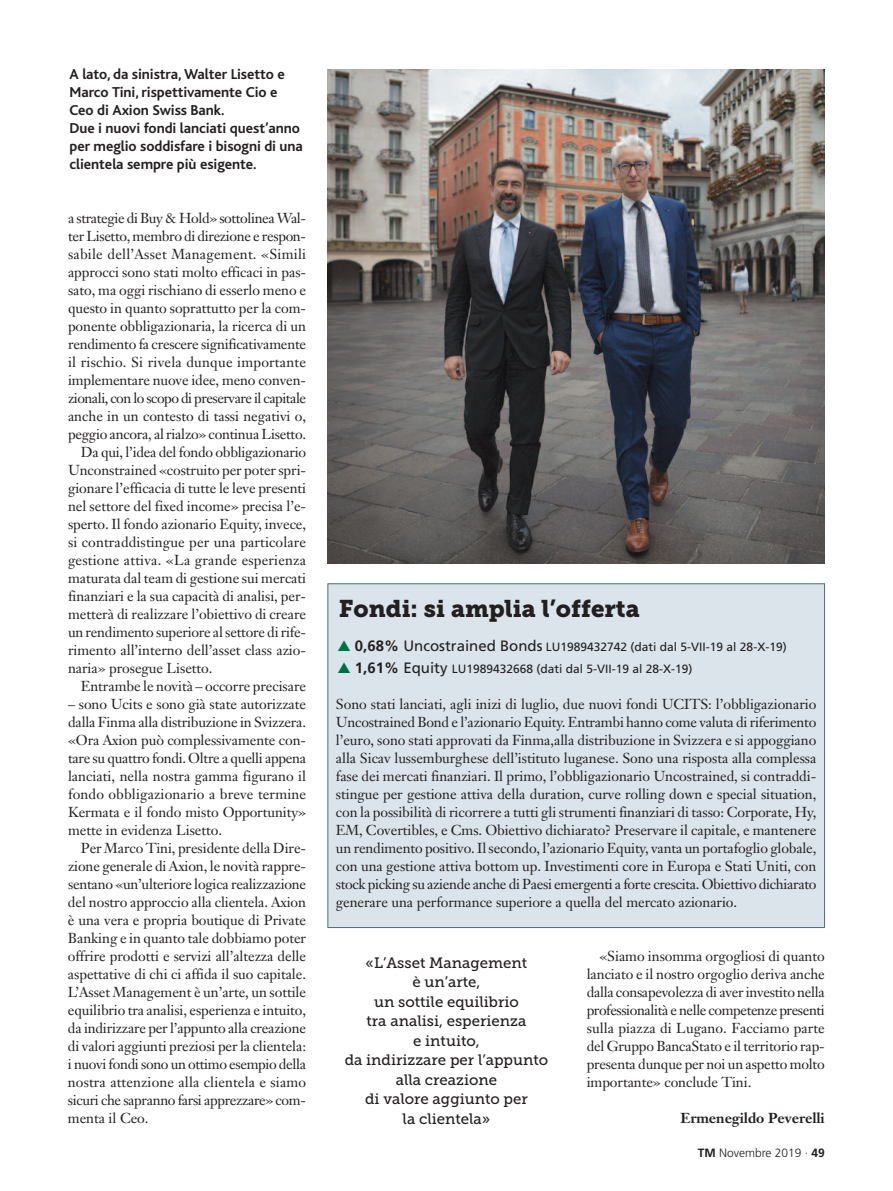
<style>
.page{position:relative;width:893px;height:1191px;background:#fff}
.page>*{position:absolute;margin:0;border:0;box-sizing:border-box;transform-origin:0 0}
.t1{font:24px "Museo Slab 900";color:#231f20}
.t2{font:700 15px/18px "Bliss";letter-spacing:-.005em;color:#231f20}
.t3{font:15px/19.5px "Museo Slab 500";color:#231f20;text-align:center}
.t4{font:14.25px/18px "Janson Text";letter-spacing:-.005em;color:#231f20;text-align:justify}
.t5{font:14.25px "Janson Text";letter-spacing:.015em;color:#231f20}
.t6{font:14.25px "Janson Text";letter-spacing:-.025em;color:#231f20}
.t7{font:14.25px "Janson Text";letter-spacing:-.035em;color:#231f20}
.t8{font:700 14.25px "Janson Text";letter-spacing:-.005em;color:#231f20}
.t9{font:12px "Frutiger";color:#231f20}
.t10{font:300 12px "Frutiger";color:#231f20}
.s1{color:#016f45}
.s2{font-weight:700;font-size:15px}
.s3{font-size:15px}
.s4{font-weight:700}
</style>
<div class="page">
<img style="left:327px;top:70px;width:498px;height:493px">
<div style="left:328px;top:584px;width:496px;height:343px;background:#dbe4ea"></div>
<p class="t2" style="left:70px;top:66px;width:235px">A lato, da sinistra, Walter Lisetto e Marco Tini, rispettivamente Cio e Ceo di Axion Swiss Bank.<br>Due i nuovi fondi lanciati quest’anno per meglio soddisfare i bisogni di una clientela sempre più esigente.</p>
<p class="t6" style="left:68px;top:212px;width:240px">a strategie di Buy &amp; Hold» sottolinea Wal-</p>
<p class="t6" style="left:68px;top:230px;width:240px">ter Lisetto, membro di direzione e respon-</p>
<p class="t5" style="left:68px;top:248px;width:240px">sabile dell’Asset Management. «Simili</p>
<p class="t4" style="left:68px;top:264px;width:240px">approcci sono stati molto efficaci in pas-</p>
<p class="t4" style="left:68px;top:282px;width:240px">sato, ma oggi rischiano di esserlo meno e</p>
<p class="t4" style="left:68px;top:300px;width:240px">questo in quanto soprattutto per la com-</p>
<p class="t4" style="left:68px;top:318px;width:240px">ponente obbligazionaria, la ricerca di un</p>
<p class="t4" style="left:68px;top:336px;width:240px">rendimento fa crescere significativamente</p>
<p class="t5" style="left:68px;top:356px;width:240px">il rischio. Si rivela dunque importante</p>
<p class="t4" style="left:68px;top:372px;width:239px">implementare nuove idee, meno conven-</p>
<p class="t7" style="left:68px;top:392px;width:240px">zionali, con lo scopo di preservare il capitale</p>
<p class="t4" style="left:68px;top:408px;width:240px">anche in un contesto di tassi negativi o,</p>
<p class="t4" style="left:68px;top:426px;width:240px">peggio ancora, al rialzo» continua Lisetto.</p>
<p class="t4" style="left:81px;top:444px;width:227px">Da qui, l’idea del fondo obbligazionario</p>
<p class="t4" style="left:68px;top:462px;width:240px">Unconstrained «costruito per poter spri-</p>
<p class="t4" style="left:68px;top:480px;width:240px">gionare l’efficacia di tutte le leve presenti</p>
<p class="t4" style="left:68px;top:498px;width:240px">nel settore del fixed income» precisa l’e-</p>
<p class="t4" style="left:68px;top:516px;width:240px">sperto. Il fondo azionario Equity, invece,</p>
<p class="t4" style="left:68px;top:534px;width:240px">si contraddistingue per una particolare</p>
<p class="t5" style="left:68px;top:554px;width:240px">gestione attiva. «La grande esperienza</p>
<p class="t4" style="left:68px;top:570px;width:240px">maturata dal team di gestione sui mercati</p>
<p class="t4" style="left:68px;top:588px;width:240px">finanziari e la sua capacità di analisi, per-</p>
<p class="t4" style="left:68px;top:606px;width:240px">metterà di realizzare l’obiettivo di creare</p>
<p class="t4" style="left:68px;top:624px;width:240px">un rendimento superiore al settore di rife-</p>
<p class="t4" style="left:68px;top:642px;width:240px">rimento all’interno dell’asset class azio-</p>
<p class="t4" style="left:68px;top:660px;width:146px">naria» prosegue Lisetto.</p>
<p class="t4" style="left:81px;top:678px;width:227px">Entrambe le novità – occorre precisare</p>
<p class="t4" style="left:68px;top:696px;width:240px">– sono Ucits e sono già state autorizzate dalla Finma alla distribuzione in Svizzera. «Ora Axion può complessivamente con&shy;tare su quattro fondi. Oltre a quelli appena lanciati, nella nostra gamma figurano il fondo obbligazionario a breve termine Kermata e il fondo misto Opportunity» mette in evidenza Lisetto.</p>
<p class="t4" style="left:68px;top:840px;width:240px;text-indent:13px">Per Marco Tini, presidente della Dire&shy;zione generale di Axion, le novità rappre&shy;sentano «un’ulteriore logica realizzazione del nostro approccio alla clientela. Axion è una vera e propria boutique di Private Banking e in quanto tale dobbiamo poter offrire prodotti e servizi all’altezza delle aspettative di chi ci affida il suo capitale.<br>L’Asset Management è un’arte, un sottile equilibrio tra analisi, esperienza e intuito, da indirizzare per l’appunto alla creazione di valori aggiunti preziosi per la clientela: i nuovi fondi sono un ottimo esempio della nostra attenzione alla clientela e siamo sicuri che sapranno farsi apprezzare» com&shy;menta il Ceo.</p>
<h1 class="t1" style="left:339px;top:599px;width:302px">Fondi: si amplia l’offerta</h1>
<p class="t9" style="left:337px;top:641px;width:451px"><span class="s1">▲</span> <span class="s2">0,68%</span> <span class="s3">Uncostrained Bonds</span> LU1989432742 (dati dal 5-VII-19 al 28-X-19)</p>
<p class="t9" style="left:337px;top:664px;width:357px"><span class="s1">▲</span> <span class="s2">1,61%</span> <span class="s3">Equity</span> LU1989432668 (dati dal 5-VII-19 al 28-X-19)</p>
<p class="t4" style="left:336px;top:696px;width:482px">Sono stati lanciati, agli inizi di luglio, due nuovi fondi UCITS: l’obbligazionario Uncostrained Bond e l’azionario Equity. Entrambi hanno come valuta di riferimento l’euro, sono stati approvati da Finma,alla distribuzione in Svizzera e si appoggiano alla Sicav lussemburghese dell’istituto luganese. Sono una risposta alla complessa fase dei mercati finanziari. Il primo, l’obbligazionario Uncostrained, si contraddi&shy;stingue per gestione attiva della duration, curve rolling down e special situation, con la possibilità di ricorrere a tutti gli strumenti finanziari di tasso: Corporate, Hy, EM, Covertibles, e Cms. Obiettivo dichiarato? Preservare il capitale, e mantenere un rendimento positivo. Il secondo, l’azionario Equity, vanta un portafoglio globale, con una gestione attiva bottom up. Investimenti core in Europa e Stati Uniti, con stock picking su aziende anche di Paesi emergenti a forte crescita. Obiettivo dichiarato generare una performance superiore a quella del mercato azionario.</p>
<p class="t3" style="left:345px;top:954px;width:205px">«L’Asset Management<br>è un’arte,<br>un sottile equilibrio<br>tra analisi, esperienza<br>e intuito,<br>da indirizzare per l’appunto alla creazione<br>di valore aggiunto per<br>la clientela»</p>
<p class="t4" style="left:587px;top:948px;width:240px;text-indent:13px">«Siamo insomma orgogliosi di quanto lanciato e il nostro orgoglio deriva anche dalla consapevolezza di aver investito nella professionalità e nelle competenze presenti sulla piazza di Lugano. Facciamo parte del Gruppo BancaStato e il territorio rap&shy;presenta dunque per noi un aspetto molto importante» conclude Tini.</p>
<p class="t8" style="left:680px;top:1112px;width:146px">Ermenegildo Peverelli</p>
<p class="t10" style="left:698px;top:1148px;width:129px"><span class="s4">TM</span> Novembre 2019 · <span class="s4">49</span></p>
</div>
